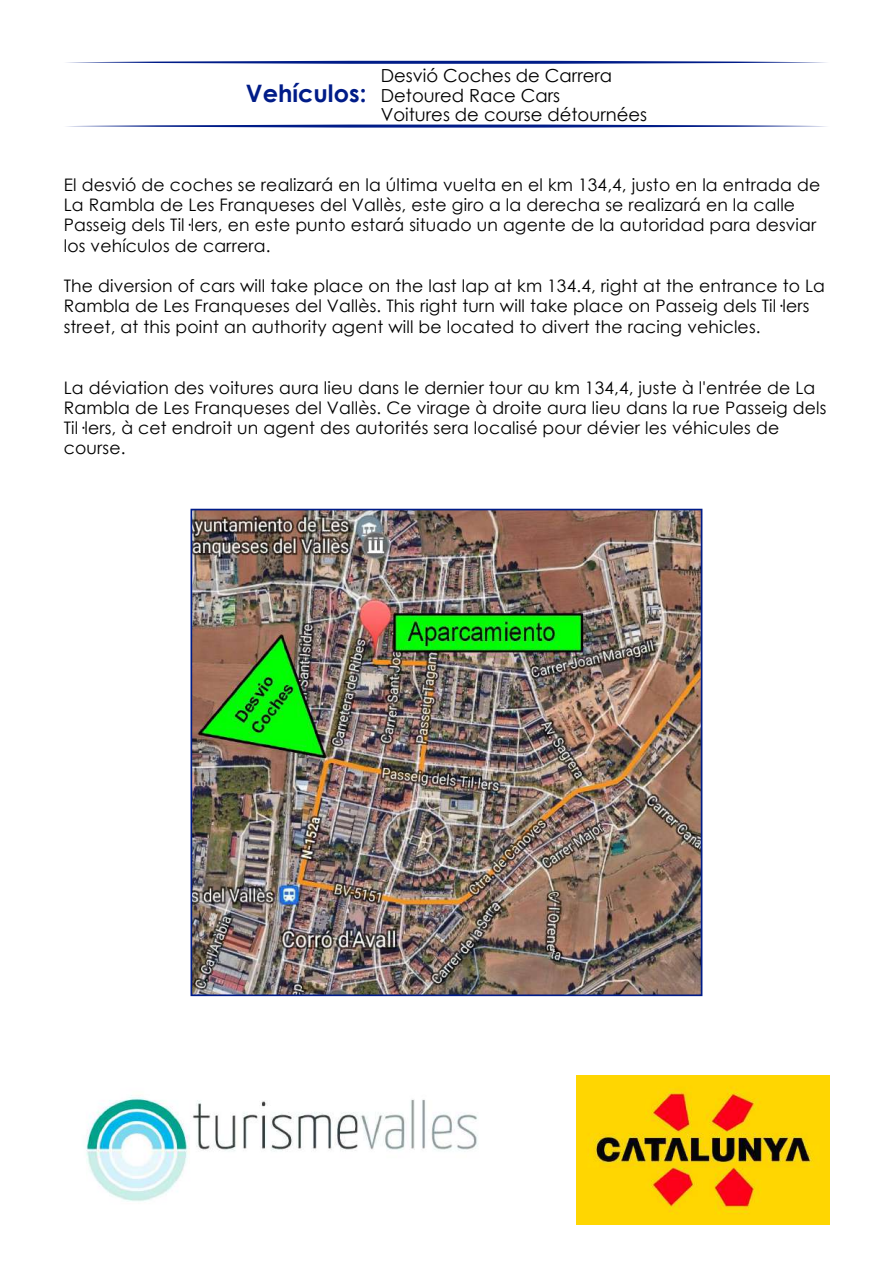
<style>
.page{position:relative;width:893px;height:1263px;background:#fff}
.page>*{position:absolute;margin:0;border:0;box-sizing:border-box;transform-origin:0 0}
.t1{font:700 24px "Century Gothic";color:#001c88}
.t2{font:18px/19.5px "Century Gothic";color:#000}
.t3{font:17.25px/20.2px "Century Gothic";letter-spacing:.01em;color:#000}
</style>
<div class="page">
<img style="left:577px;top:1076px;width:252px;height:149px">
<img style="left:194px;top:512px;width:505px;height:481px">
<div style="left:191px;top:509px;width:511px;height:487px;border:2px solid #001c88"></div>
<svg style="left:66px;top:60px;width:761px;height:4px"></svg>
<svg style="left:66px;top:124px;width:761px;height:4px"></svg>
<img style="left:86px;top:1095px;width:392px;height:107px">
<h1 class="t1" style="left:246px;top:75px;width:122px">Vehículos:</h1>
<p class="t2" style="left:381px;top:66px;width:268px">Desvió Coches de Carrera<br>Detoured Race Cars<br>Voitures de course détournées</p>
<p class="t3" style="left:64px;top:174px;width:758px">El desvió de coches se realizará en la última vuelta en el km 134,4, justo en la entrada de La Rambla de Les Franqueses del Vallès, este giro a la derecha se realizará en la calle Passeig dels Til·lers, en este punto estará situado un agente de la autoridad para desviar los vehículos de carrera.</p>
<p class="t3" style="left:64px;top:276px;width:763px">The diversion of cars will take place on the last lap at km 134.4, right at the entrance to La<br>Rambla de Les Franqueses del Vallès. This right turn will take place on Passeig dels Til·lers street, at this point an authority agent will be located to divert the racing vehicles.</p>
<p class="t3" style="left:64px;top:377px;width:764px">La déviation des voitures aura lieu dans le dernier tour au km 134,4, juste à l'entrée de La Rambla de Les Franqueses del Vallès. Ce virage à droite aura lieu dans la rue Passeig dels Til·lers, à cet endroit un agent des autorités sera localisé pour dévier les véhicules de course.</p>
</div>
